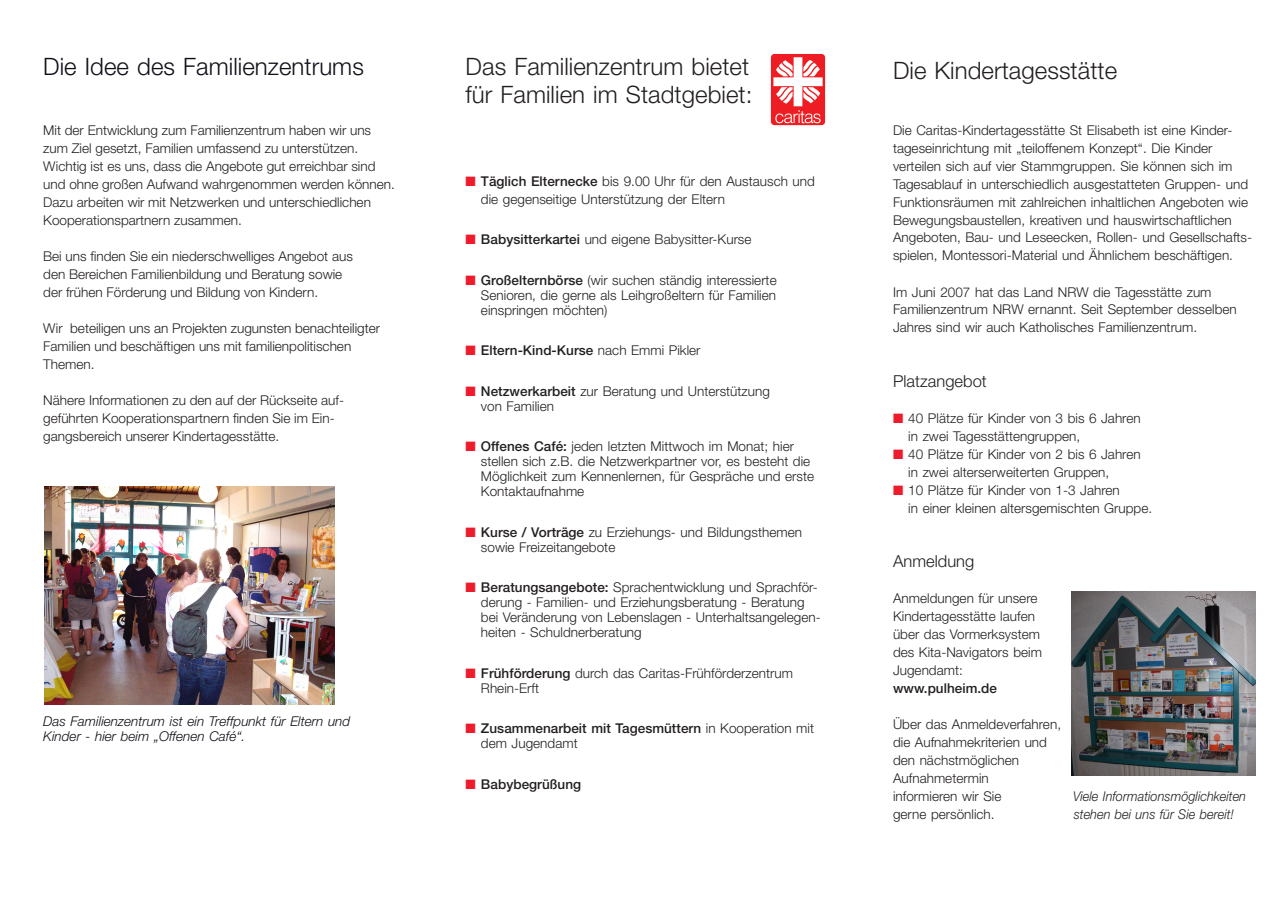
<style>
.page{position:relative;width:1280px;height:910px;background:#fff}
.page>*{position:absolute;margin:0;border:0;box-sizing:border-box;transform-origin:0 0}
.t1{font:300 24px/28.5px "Helvetica Neue";letter-spacing:.005em;color:#231f20}
.t2{font:300 24px "Helvetica Neue";letter-spacing:.005em;color:#101118}
.t3{font:300 16.5px "Helvetica Neue";letter-spacing:.005em;color:#231f20}
.t4{font:300 13.5px/18px "Helvetica Neue";letter-spacing:.005em;color:#231f20}
.t5{font:500 13.5px/15px "Helvetica Neue";letter-spacing:.005em;color:#231f20}
.t6{font:italic 300 13.5px/15px "Helvetica Neue";letter-spacing:.005em;color:#101118}
.t7{font:italic 300 13.5px "Helvetica Neue";letter-spacing:.005em;color:#231f20;scale:.94 1}
.s1{color:#ee1b2d}
.s2{font-weight:500}
.s3{font-weight:300}
</style>
<div class="page">
<img style="left:44px;top:487px;width:290px;height:217px">
<img style="left:771px;top:54px;width:55px;height:72px">
<img style="left:1071px;top:591px;width:185px;height:185px">
<h1 class="t2" style="left:43px;top:51px;width:322px">Die Idee des Familienzentrums</h1>
<p class="t4" style="left:43px;top:120px;width:353px">Mit der Entwicklung zum Familienzentrum haben wir uns zum Ziel gesetzt, Familien umfassend zu unterstützen.<br>Wichtig ist es uns, dass die Angebote gut erreichbar sind und ohne großen Aufwand wahrgenommen werden können.<br>Dazu arbeiten wir mit Netzwerken und unterschiedlichen Kooperationspartnern zusammen.</p>
<p class="t4" style="left:43px;top:246px;width:311px">Bei uns finden Sie ein niederschwelliges Angebot aus den Bereichen Familienbildung und Beratung sowie der frühen Förderung und Bildung von Kindern.</p>
<p class="t4" style="left:43px;top:318px;width:338px">Wir beteiligen uns an Projekten zugunsten benachteiligter<br>Familien und beschäftigen uns mit familienpolitischen<br>Themen.</p>
<p class="t4" style="left:43px;top:390px;width:302px">Nähere Informationen zu den auf der Rückseite auf&shy;geführten Kooperationspartnern finden Sie im Ein&shy;gangsbereich unserer Kindertagesstätte.</p>
<p class="t6" style="left:43px;top:713px;width:309px">Das Familienzentrum ist ein Treffpunkt für Eltern und<br>Kinder - hier beim „Offenen Café“.</p>
<h1 class="t1" style="left:466px;top:51px;width:288px">Das Familienzentrum bietet für Familien im Stadtgebiet:</h1>
<p class="t4" style="left:481px;top:171px;width:335px;text-indent:-15px"><span class="s1">■</span> <span class="s2">Täglich Elternecke</span> bis 9.00 Uhr für den Austausch und die gegenseitige Unterstützung der Eltern</p>
<p class="t4" style="left:466px;top:230px;width:287px"><span class="s1">■</span> <span class="s2">Babysitterkartei</span> und eigene Babysitter-Kurse</p>
<p class="t4" style="left:481px;top:272px;width:297px;line-height:15px;text-align:justify;text-indent:-15px"><span class="s1">■</span> <span class="s2">Großelternbörse</span> (wir suchen ständig interessierte Senioren, die gerne als Leihgroßeltern für Familien einspringen möchten)</p>
<p class="t5" style="left:466px;top:343px;width:236px"><span class="s1">■</span> Eltern-Kind-Kurse <span class="s3">nach Emmi Pikler</span></p>
<p class="t4" style="left:481px;top:383px;width:291px;line-height:15px;text-indent:-15px"><span class="s1">■</span> <span class="s2">Netzwerkarbeit</span> zur Beratung und Unterstützung von Familien</p>
<p class="t4" style="left:481px;top:438px;width:335px;line-height:15px;text-indent:-15px"><span class="s1">■</span> <span class="s2">Offenes Café:</span> jeden letzten Mittwoch im Monat; hier stellen sich z.B. die Netzwerkpartner vor, es besteht die Möglichkeit zum Kennenlernen, für Gespräche und erste Kontaktaufnahme</p>
<p class="t4" style="left:481px;top:524px;width:322px;line-height:15px;text-indent:-15px"><span class="s1">■</span> <span class="s2">Kurse / Vorträge</span> zu Erziehungs- und Bildungsthemen sowie Freizeitangebote</p>
<p class="t4" style="left:481px;top:580px;width:341px;line-height:15px;text-indent:-15px"><span class="s1">■</span> <span class="s2">Beratungsangebote:</span> Sprachentwicklung und Sprachför&shy;derung - Familien- und Erziehungsberatung - Beratung bei Veränderung von Lebenslagen - Unterhaltsangelegen&shy;heiten - Schuldnerberatung</p>
<p class="t4" style="left:481px;top:665px;width:313px;line-height:15px;text-indent:-15px"><span class="s1">■</span> <span class="s2">Frühförderung</span> durch das Caritas-Frühförderzentrum<br>Rhein-Erft</p>
<p class="t5" style="left:481px;top:721px;width:335px;text-indent:-15px"><span class="s1">■</span> Zusammenarbeit mit Tagesmüttern <span class="s3">in Kooperation mit dem Jugendamt</span></p>
<p class="t5" style="left:466px;top:776px;width:117px"><span class="s1">■</span> Babybegrüßung</p>
<h1 class="t1" style="left:893px;top:56px;width:226px">Die Kindertagesstätte</h1>
<p class="t4" style="left:893px;top:120px;width:361px">Die Caritas-Kindertagesstätte St Elisabeth ist eine Kinder&shy;tageseinrichtung mit „teiloffenem Konzept“. Die Kinder verteilen sich auf vier Stammgruppen. Sie können sich im Tagesablauf in unterschiedlich ausgestatteten Gruppen- und Funktionsräumen mit zahlreichen inhaltlichen Angeboten wie Bewegungsbaustellen, kreativen und hauswirtschaftlichen Angeboten, Bau- und Leseecken, Rollen- und Gesellschafts&shy;spielen, Montessori-Material und Ähnlichem beschäftigen.</p>
<p class="t4" style="left:893px;top:282px;width:345px">Im Juni 2007 hat das Land NRW die Tagesstätte zum<br>Familienzentrum NRW ernannt. Seit September desselben<br>Jahres sind wir auch Katholisches Familienzentrum.</p>
<p class="t3" style="left:893px;top:371px;width:95px">Platzangebot</p>
<p class="t4" style="left:908px;top:408px;width:234px;text-indent:-15px"><span class="s1">■</span> 40 Plätze für Kinder von 3 bis 6 Jahren in zwei Tagesstättengruppen,</p>
<p class="t4" style="left:908px;top:444px;width:234px;text-indent:-15px"><span class="s1">■</span> 40 Plätze für Kinder von 2 bis 6 Jahren in zwei alterserweiterten Gruppen,</p>
<p class="t4" style="left:908px;top:480px;width:245px;text-indent:-15px"><span class="s1">■</span> 10 Plätze für Kinder von 1-3 Jahren<br>in einer kleinen altersgemischten Gruppe.</p>
<p class="t3" style="left:893px;top:551px;width:83px">Anmeldung</p>
<p class="t4" style="left:893px;top:588px;width:150px">Anmeldungen für unsere<br>Kindertagesstätte laufen über das Vormerksystem des Kita-Navigators beim<br>Jugendamt:</p>
<p class="t5" style="left:893px;top:680px;width:106px">www.pulheim.de</p>
<p class="t4" style="left:893px;top:714px;width:170px">Über das Anmeldeverfahren, die Aufnahmekriterien und den nächstmöglichen<br>Aufnahmetermin<br>informieren wir Sie</p>
<p class="t7" style="left:1073px;top:788px;width:185px">Viele Informationsmöglichkeiten</p>
<p class="t4" style="left:893px;top:804px;width:103px">gerne persönlich.</p>
<p class="t7" style="left:1074px;top:806px;width:172px">stehen bei uns für Sie bereit!</p>
</div>
